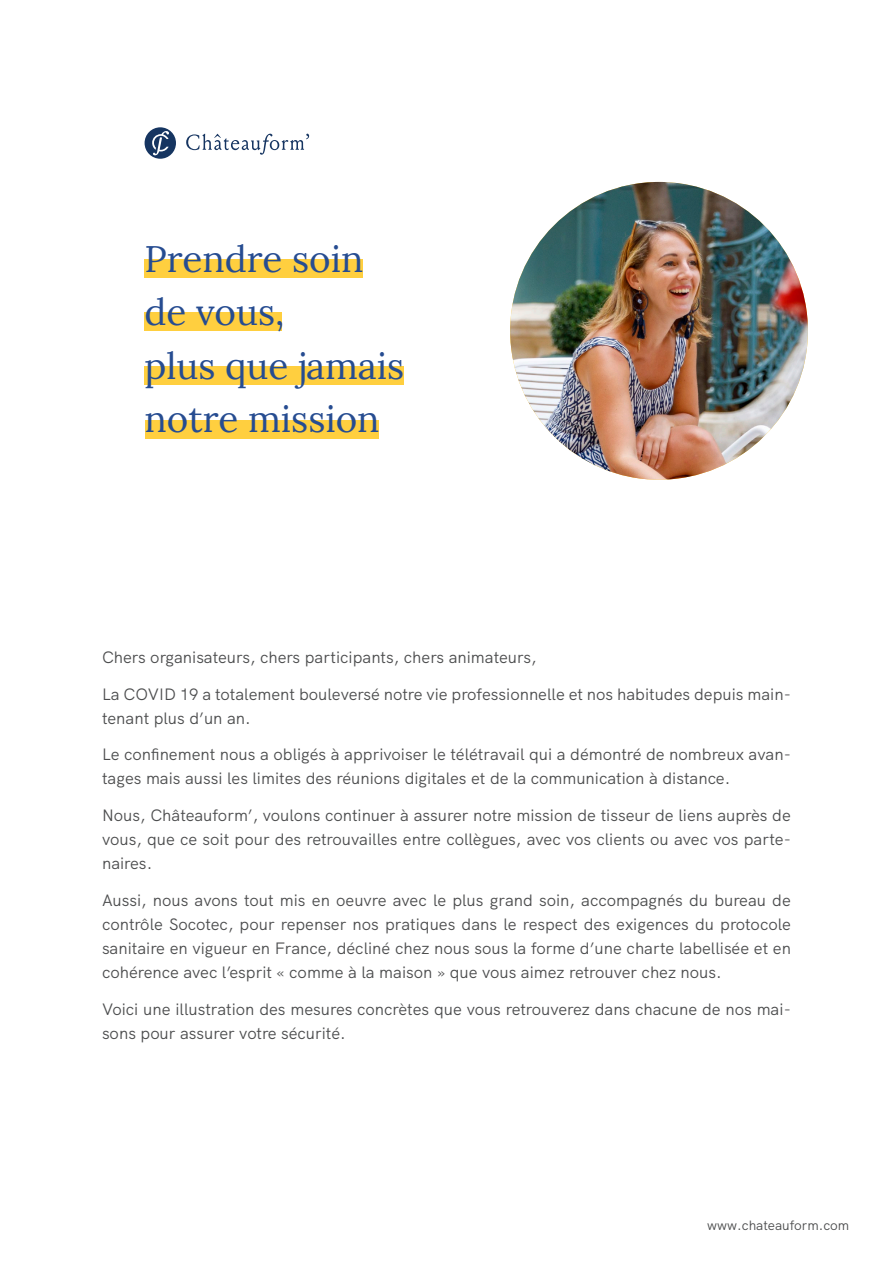
<style>
.page{position:relative;width:893px;height:1263px;background:#fff}
.page>*{position:absolute;margin:0;border:0;box-sizing:border-box;transform-origin:0 0}
.t1{font:36.75px/53.4px "Lora";color:#264c91}
.t2{font:16.5px/24px "HK Grotesk";color:#4b4c4d}
.t3{font:13.5px "HK Grotesk";color:#4b4c4d}
</style>
<div class="page">
<div style="left:146px;top:420px;width:233px;height:18px;background:#ffcf3f"></div>
<div style="left:145px;top:367px;width:259px;height:18px;background:#ffcf3f"></div>
<div style="left:145px;top:260px;width:218px;height:18px;background:#ffcf3f"></div>
<div style="left:145px;top:313px;width:137px;height:18px;background:#ffcf3f"></div>
<svg style="left:186px;top:134px;width:123px;height:21px"></svg>
<svg style="left:145px;top:127px;width:31px;height:32px"></svg>
<img style="left:510px;top:182px;width:298px;height:298px;border-radius:149px">
<p class="t1" style="left:145px;top:230px;width:261px">Prendre soin de vous,<br>plus que jamais notre mission</p>
<p class="t2" style="left:102px;top:644px;width:436px">Chers organisateurs, chers participants, chers animateurs,</p>
<p class="t2" style="left:102px;top:680px;width:690px">La COVID 19 a totalement bouleversé notre vie professionnelle et nos habitudes depuis main&shy;tenant plus d’un an.</p>
<p class="t2" style="left:102px;top:741px;width:690px">Le confinement nous a obligés à apprivoiser le télétravail qui a démontré de nombreux avan&shy;tages mais aussi les limites des réunions digitales et de la communication à distance.</p>
<p class="t2" style="left:102px;top:802px;width:690px;text-align:justify">Nous, Châteauform’, voulons continuer à assurer notre mission de tisseur de liens auprès de vous, que ce soit pour des retrouvailles entre collègues, avec vos clients ou avec vos parte&shy;naires.</p>
<p class="t2" style="left:102px;top:887px;width:690px;text-align:justify">Aussi, nous avons tout mis en oeuvre avec le plus grand soin, accompagnés du bureau de contrôle Socotec, pour repenser nos pratiques dans le respect des exigences du protocole sanitaire en vigueur en France, décliné chez nous sous la forme d’une charte labellisée et en cohérence avec l’esprit « comme à la maison » que vous aimez retrouver chez nous.</p>
<p class="t2" style="left:102px;top:995px;width:690px">Voici une illustration des mesures concrètes que vous retrouverez dans chacune de nos mai&shy;sons pour assurer votre sécurité.</p>
<p class="t3" style="left:707px;top:1214px;width:143px">www.chateauform.com</p>
</div>
